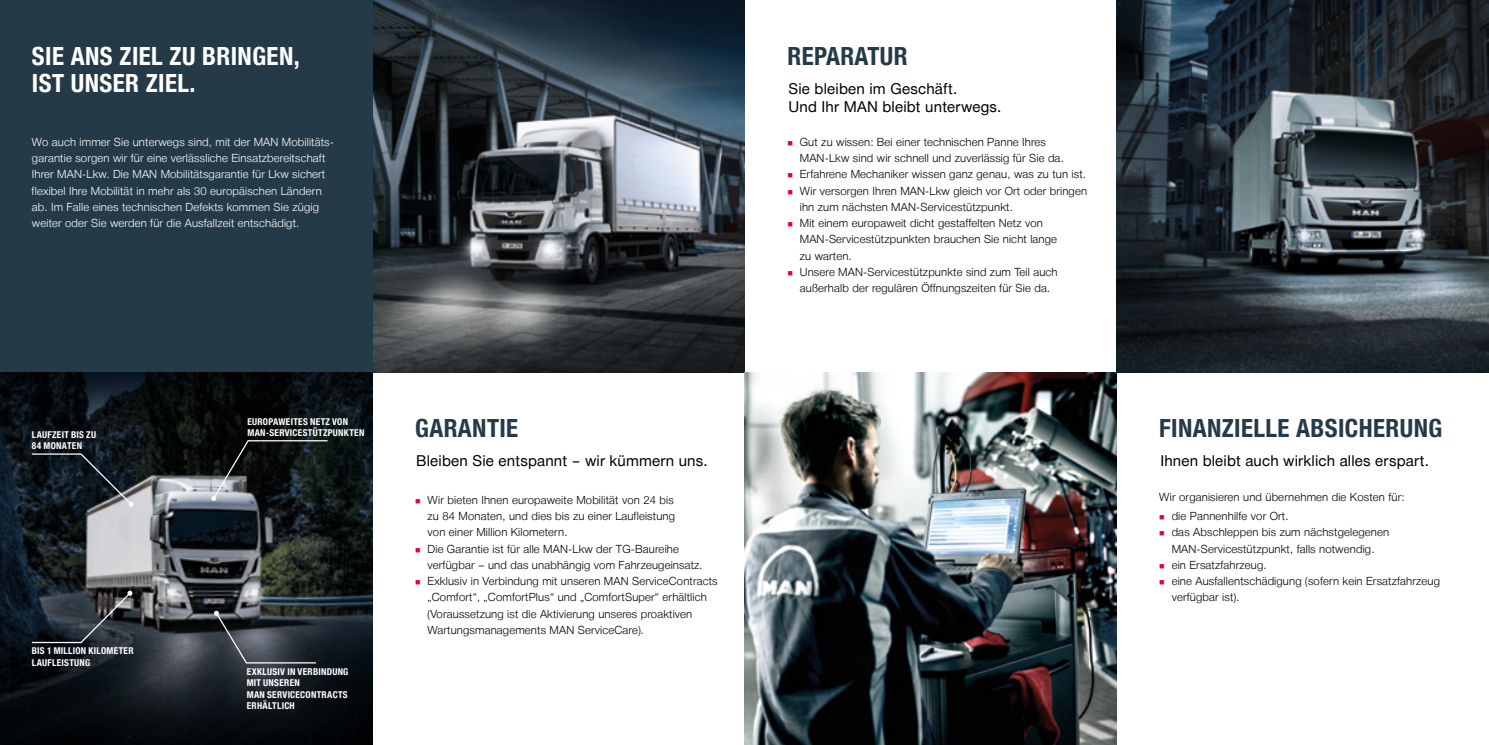
<style>
.page{position:relative;width:1489px;height:745px;background:#fff}
.page>*{position:absolute;margin:0;border:0;box-sizing:border-box;transform-origin:0 0}
.t1{font:700 25px "Man Global Condensed";letter-spacing:.015em;color:#253a49}
.t2{font:700 25px "Man Global Condensed";letter-spacing:.015em;color:#fff}
.t3{font:15px/17.5px "Man Global";letter-spacing:.015em;color:#000}
.t4{font:300 11.25px/16.2px "Man Global";letter-spacing:.015em;color:#000}
.t5{font:300 11.25px/16.2px "Man Global";letter-spacing:.015em;color:#fff}
.t6{font:700 9.38px/11.2px "Man Global Condensed";letter-spacing:.03em;color:#fff}
</style>
<div class="page">
<img style="left:372px;top:0;width:372px;height:372px">
<img style="left:744px;top:372px;width:372px;height:372px">
<img style="left:1116px;top:0;width:372px;height:372px">
<div style="left:0;top:0;width:372px;height:372px;background:#253a49"></div>
<img style="left:0;top:372px;width:372px;height:372px">
<svg style="left:31px;top:452px;width:103px;height:54px;background:#1d262d"></svg>
<svg style="left:211px;top:439px;width:118px;height:61px;background:#252b2b"></svg>
<svg style="left:31px;top:590px;width:101px;height:53px;background:#323941"></svg>
<svg style="left:214px;top:610px;width:103px;height:53px;background:#3c4249"></svg>
<h1 class="t2" style="left:32px;top:41px;width:269px">SIE ANS ZIEL ZU BRINGEN,</h1>
<h1 class="t1" style="left:787px;top:41px;width:122px">REPARATUR</h1>
<h1 class="t2" style="left:32px;top:69px;width:165px">IST UNSER ZIEL.</h1>
<h2 class="t3" style="left:788px;top:80px;width:214px">Sie bleiben im Geschäft.<br>Und Ihr MAN bleibt unterwegs.</h2>
<p class="t5" style="left:32px;top:134px;width:303px">Wo auch immer Sie unterwegs sind, mit der MAN Mobilitäts&shy;garantie sorgen wir für eine verlässliche Einsatzbereitschaft Ihrer MAN-Lkw. Die MAN Mobilitätsgarantie für Lkw sichert flexibel Ihre Mobilität in mehr als 30 europäischen Ländern ab. Im Falle eines technischen Defekts kommen Sie zügig weiter oder Sie werden für die Ausfallzeit entschädigt.</p>
<p class="t6" style="left:32px;top:428px;width:66px">LAUFZEIT BIS ZU<br>84 MONATEN</p>
<p class="t6" style="left:32px;top:645px;width:103px">BIS 1 MILLION KILOMETER<br>LAUFLEISTUNG</p>
<p class="t6" style="left:247px;top:416px;width:118px">EUROPAWEITES NETZ VON<br>MAN-SERVICESTÜTZPUNKTEN</p>
<p class="t6" style="left:247px;top:665px;width:103px">EXKLUSIV IN VERBINDUNG<br>MIT UNSEREN<br>MAN SERVICECONTRACTS<br>ERHÄLTLICH</p>
<h1 class="t1" style="left:415px;top:413px;width:105px">GARANTIE</h1>
<h2 class="t3" style="left:416px;top:452px;width:293px">Bleiben Sie entspannt – wir kümmern uns.</h2>
<p class="t4" style="left:427px;top:491px;width:291px">Wir bieten Ihnen europaweite Mobilität von 24 bis<br>zu 84 Monaten, und dies bis zu einer Laufleistung<br>von einer Million Kilometern.<br>Die Garantie ist für alle MAN-Lkw der TG-Baureihe verfügbar – und das unabhängig vom Fahrzeugeinsatz.<br>Exklusiv in Verbindung mit unseren MAN ServiceContracts „Comfort“, „ComfortPlus“ und „ComfortSuper“ erhältlich (Voraussetzung ist die Aktivierung unseres proaktiven Wartungsmanagements MAN ServiceCare).</p>
<p class="t4" style="left:799px;top:134px;width:289px">Gut zu wissen: Bei einer technischen Panne Ihres MAN-Lkw sind wir schnell und zuverlässig für Sie da.<br>Erfahrene Mechaniker wissen ganz genau, was zu tun ist.<br>Wir versorgen Ihren MAN-Lkw gleich vor Ort oder bringen ihn zum nächsten MAN-Servicestützpunkt.<br>Mit einem europaweit dicht gestaffelten Netz von MAN-Servicestützpunkten brauchen Sie nicht lange<br>zu warten.<br>Unsere MAN-Servicestützpunkte sind zum Teil auch außerhalb der regulären Öffnungszeiten für Sie da.</p>
<h1 class="t1" style="left:1159px;top:413px;width:284px">FINANZIELLE ABSICHERUNG</h1>
<h2 class="t3" style="left:1160px;top:452px;width:270px">Ihnen bleibt auch wirklich alles erspart.</h2>
<p class="t4" style="left:1159px;top:488px;width:247px">Wir organisieren und übernehmen die Kosten für:</p>
<p class="t4" style="left:1171px;top:507px;width:270px">die Pannenhilfe vor Ort.<br>das Abschleppen bis zum nächstgelegenen MAN-Servicestützpunkt, falls notwendig.<br>ein Ersatzfahrzeug.<br>eine Ausfallentschädigung (sofern kein Ersatzfahrzeug verfügbar ist).</p>
</div>
